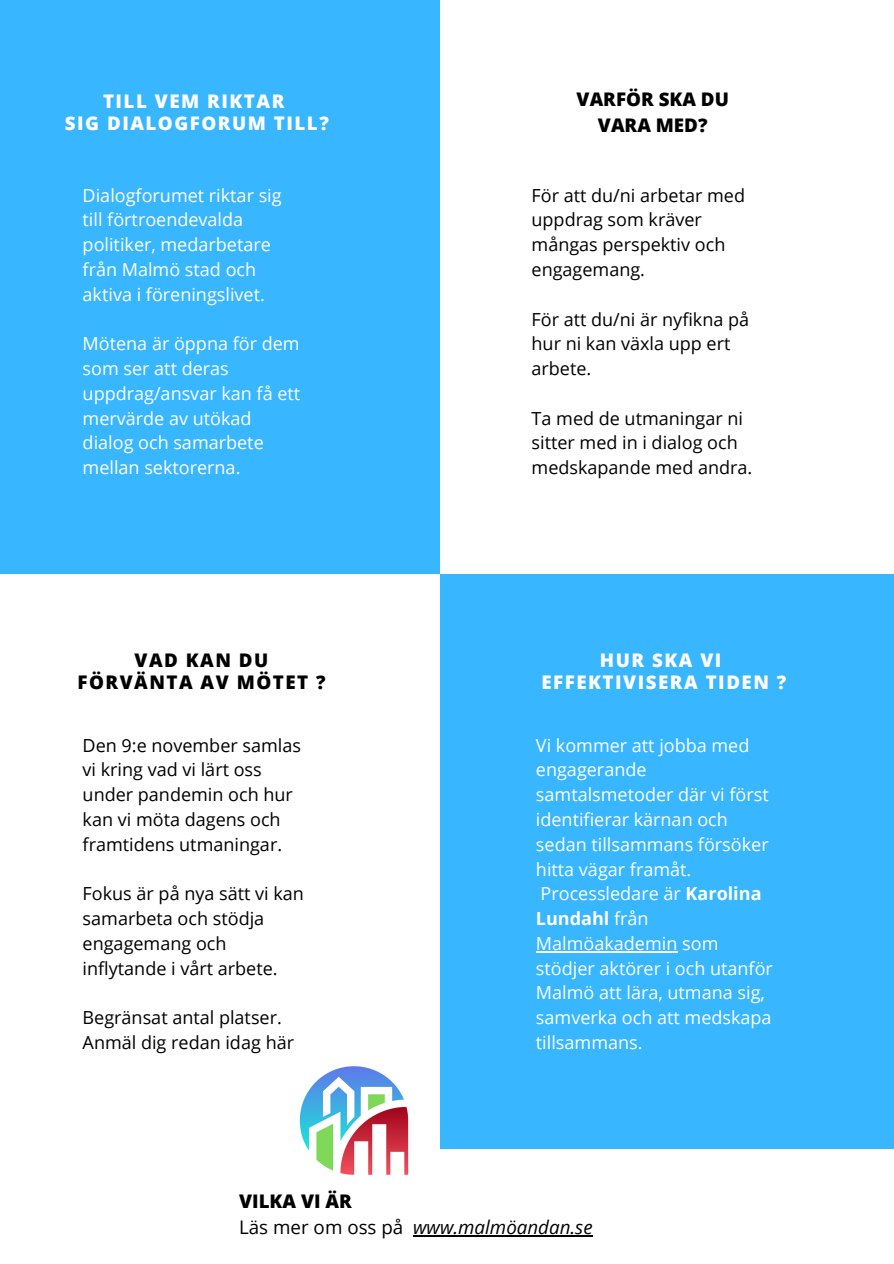
<style>
.page{position:relative;width:894px;height:1264px;background:#fff}
.page>*{position:absolute;margin:0;border:0;box-sizing:border-box;transform-origin:0 0}
.t1{font:800 18.75px "Open Sans";letter-spacing:.08em;color:#fff}
.t2{font:800 18.75px "Open Sans";color:#000}
.t3{font:italic 18.75px "Open Sans";color:#000}
.t4{font:800 18.75px "Open Sans";letter-spacing:.08em;color:#000}
.t5{font:18px/24.8px "Open Sans";color:#fff}
.t6{font:18px/24.8px "Open Sans";color:#000}
.s1{font-weight:700}
.s2{font-style:normal}
</style>
<div class="page">
<div style="left:0;top:0;width:439px;height:574px;background:#38b6ff"></div>
<div style="left:439px;top:574px;width:454px;height:575px;background:#38b6ff"></div>
<hr style="left:413px;top:1235px;width:179px;height:1px;background:#000">
<hr style="left:536px;top:951px;width:141px;height:1px;background:#fff">
<img style="left:299px;top:1066px;width:110px;height:108px">
<p class="t1" style="left:103px;top:88px;width:183px">TILL VEM RIKTAR</p>
<p class="t1" style="left:65px;top:110px;width:265px">SIG DIALOGFORUM TILL?</p>
<p class="t5" style="left:83px;top:182px;width:200px">Dialogforumet riktar sig till förtroendevalda politiker, medarbetare från Malmö stad och aktiva i föreningslivet.</p>
<p class="t5" style="left:83px;top:331px;width:219px">Mötena är öppna för dem som ser att deras uppdrag/ansvar kan få ett mervärde av utökad dialog och samarbete mellan sektorerna.</p>
<p class="t2" style="left:134px;top:646px;width:135px">VAD KAN DU</p>
<p class="t4" style="left:77px;top:669px;width:250px">FÖRVÄNTA AV MÖTET ?</p>
<p class="t6" style="left:83px;top:732px;width:220px">Den 9:e november samlas vi kring vad vi lärt oss under pandemin och hur kan vi möta dagens och framtidens utmaningar.</p>
<p class="t6" style="left:83px;top:881px;width:223px">Fokus är på nya sätt vi kan samarbeta och stödja engagemang och inflytande i vårt arbete.</p>
<p class="t6" style="left:83px;top:1004px;width:213px">Begränsat antal platser.<br>Anmäl dig redan idag här</p>
<p class="t2" style="left:576px;top:86px;width:154px">VARFÖR SKA DU</p>
<p class="t2" style="left:597px;top:112px;width:111px">VARA MED?</p>
<p class="t6" style="left:531px;top:182px;width:215px">För att du/ni arbetar med uppdrag som kräver mångas perspektiv och engagemang.</p>
<p class="t6" style="left:531px;top:306px;width:219px">För att du/ni är nyfikna på hur ni kan växla upp ert arbete.</p>
<p class="t6" style="left:531px;top:405px;width:213px">Ta med de utmaningar ni</p>
<p class="t6" style="left:531px;top:430px;width:208px">sitter med in i dialog och</p>
<p class="t6" style="left:531px;top:455px;width:222px">medskapande med andra.</p>
<p class="t1" style="left:599px;top:646px;width:123px">HUR SKA VI</p>
<p class="t1" style="left:541px;top:669px;width:246px">EFFEKTIVISERA TIDEN ?</p>
<p class="t5" style="left:536px;top:732px;width:238px">Vi kommer att jobba med engagerande samtalsmetoder där vi först identifierar kärnan och sedan tillsammans försöker hitta vägar framåt.<br>Processledare är <span class="s1">Karolina<br>Lundahl</span> från<br>Malmöakademin som stödjer aktörer i och utanför<br>Malmö att lära, utmana sig, samverka och att medskapa tillsammans.</p>
<p class="t2" style="left:239px;top:1188px;width:114px">VILKA VI ÄR</p>
<p class="t3" style="left:239px;top:1214px;width:355px"><span class="s2">Läs mer om oss på</span> www.malmöandan.se</p>
</div>
